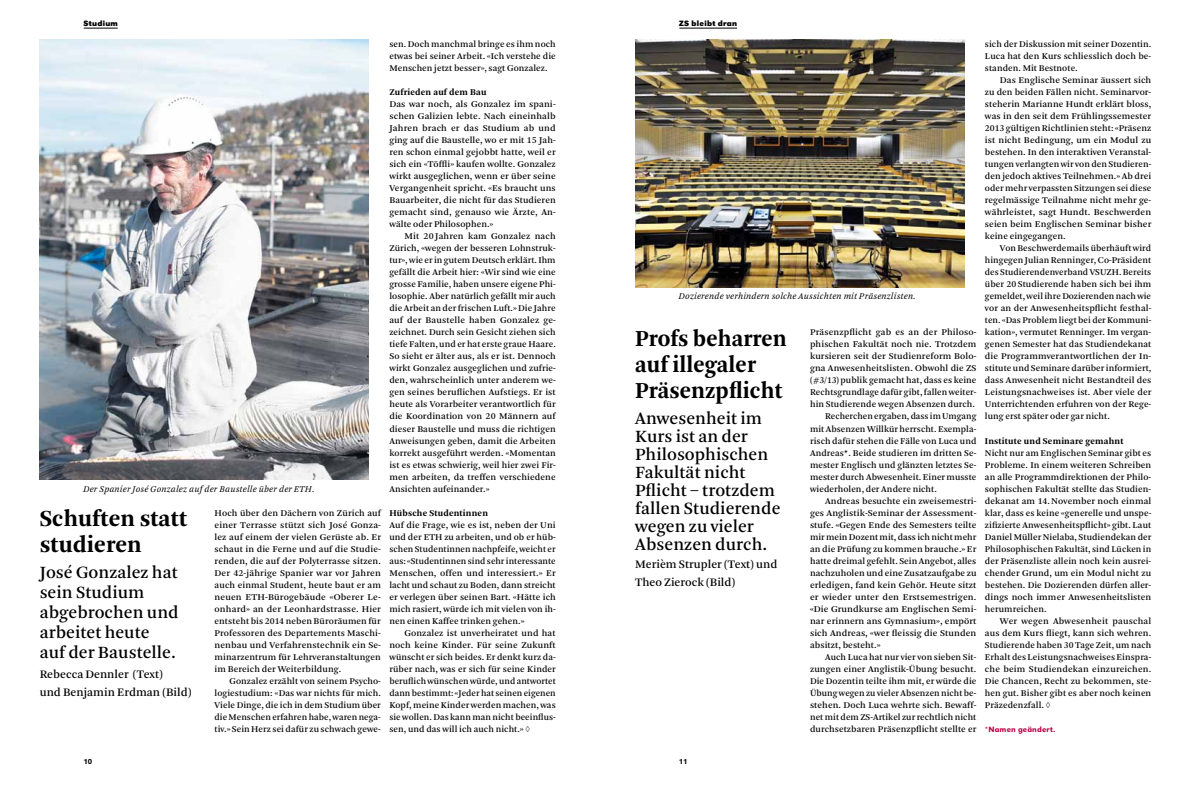
<style>
.page{position:relative;width:1191px;height:794px;background:#fff}
.page>*{position:absolute;margin:0;border:0;box-sizing:border-box;transform-origin:0 0}
.t1{font:700 24px/26px "Arnhem";letter-spacing:.005em;color:#000;scale:.96 1}
.t2{font:700 24px/26px "Arnhem";letter-spacing:.005em;color:#000}
.t3{font:18px/18px "Arnhem";color:#000}
.t4{font:12px/18px "Arnhem";color:#000}
.t5{font:9.3px/12px "Arnhem";letter-spacing:.005em;color:#000;text-align:justify}
.t6{font:9.3px "Arnhem";letter-spacing:.005em;color:#000;scale:1.04 1}
.t7{font:italic 9.3px "Arnhem Blond";letter-spacing:.015em;color:#000}
.t8{font:700 9.3px "Arnhem";letter-spacing:.02em;color:#000}
.t9{font:700 8px "URW Grotesk";letter-spacing:.035em;color:#000}
.t10{font:500 8px "URW Grotesk";letter-spacing:.02em;color:#b04}
.t11{font:500 7.5px "URW Grotesk";color:#000}
.s1{font-family:"Arnhem Blond"}
</style>
<div class="page">
<img style="left:40px;top:40px;width:329px;height:439px">
<hr style="left:84px;top:28px;width:34px;height:1px;background:#000">
<img style="left:635px;top:40px;width:329px;height:247px">
<hr style="left:679px;top:28px;width:58px;height:1px;background:#000">
<p class="t9" style="left:83px;top:18px;width:36px">Studium</p>
<p class="t5" style="left:389px;top:39px;width:168px">sen. Doch manchmal bringe es ihm noch etwas bei seiner Arbeit. «Ich verstehe die Menschen jetzt besser», sagt Gonzalez.</p>
<p class="t8" style="left:389px;top:87px;width:99px">Zufrieden auf dem Bau</p>
<p class="t5" style="left:389px;top:99px;width:168px">Das war noch, als Gonzalez im spani&shy;schen Galizien lebte. Nach eineinhalb Jahren brach er das Studium ab und ging auf die Baustelle, wo er mit 15 Jah&shy;ren schon einmal gejobbt hatte, weil er sich ein «Töffli» kaufen wollte. Gonzalez wirkt ausgeglichen, wenn er über seine Vergangenheit spricht. «Es braucht uns Bauarbeiter, die nicht für das Studieren gemacht sind, genauso wie Ärzte, An&shy;wälte oder Philosophen.»</p>
<p class="t5" style="left:389px;top:231px;width:168px;text-indent:15px">Mit 20 Jahren kam Gonzalez nach Zürich, «wegen der besseren Lohnstruk&shy;tur», wie er in gutem Deutsch erklärt. Ihm gefällt die Arbeit hier: «Wir sind wie eine grosse Familie, haben unsere eigene Phi&shy;losophie. Aber natürlich gefällt mir auch die Arbeit an der frischen Luft.» Die Jahre auf der Baustelle haben Gonzalez ge&shy;zeichnet. Durch sein Gesicht ziehen sich tiefe Falten, und er hat erste graue Haare.<br>So sieht er älter aus, als er ist. Dennoch wirkt Gonzalez ausgeglichen und zufrie&shy;den, wahrscheinlich unter anderem we&shy;gen seines beruflichen Aufstiegs. Er ist heute als Vorarbeiter verantwortlich für die Koordination von 20 Männern auf dieser Baustelle und muss die richtigen Anweisungen geben, damit die Arbeiten korrekt ausgeführt werden. «Momentan ist es etwas schwierig, weil hier zwei Fir&shy;men arbeiten, da treffen verschiedene Ansichten aufeinander.»</p>
<p class="t8" style="left:389px;top:507px;width:100px">Hübsche Studentinnen</p>
<p class="t5" style="left:389px;top:519px;width:168px">Auf die Frage, wie es ist, neben der Uni und der ETH zu arbeiten, und ob er hüb&shy;schen Studentinnen nachpfeife, weicht er aus: «Studentinnen sind sehr interessante Menschen, offen und interessiert.» Er lacht und schaut zu Boden, dann streicht er verlegen über seinen Bart. «Hätte ich mich rasiert, würde ich mit vielen von ih&shy;nen einen Kaffee trinken gehen.»</p>
<p class="t5" style="left:389px;top:627px;width:168px;text-indent:15px">Gonzalez ist unverheiratet und hat noch keine Kinder. Für seine Zukunft wünscht er sich beides. Er denkt kurz da&shy;rüber nach, was er sich für seine Kinder beruflich wünschen würde, und antwortet dann bestimmt: «Jeder hat seinen eigenen Kopf, meine Kinder werden machen, was sie wollen. Das kann man nicht beeinflus&shy;sen, und das will ich auch nicht.» <span class="s1">◊</span></p>
<p class="t7" style="left:83px;top:483px;width:232px">Der Spanier José Gonzalez auf der Baustelle über der ETH.</p>
<p class="t5" style="left:214px;top:507px;width:168px">Hoch über den Dächern von Zürich auf einer Terrasse stützt sich José Gonza&shy;lez auf einem der vielen Gerüste ab. Er schaut in die Ferne und auf die Studie&shy;renden, die auf der Polyterrasse sitzen.<br>Der 42-jährige Spanier war vor Jahren auch einmal Student, heute baut er am neuen ETH-Bürogebäude «Oberer Le&shy;onhard» an der Leonhardstrasse. Hier entsteht bis 2014 neben Büroräumen für Professoren des Departements Maschi&shy;nenbau und Verfahrenstechnik ein Se&shy;minarzentrum für Lehrveranstaltungen im Bereich der Weiterbildung.</p>
<p class="t5" style="left:214px;top:675px;width:168px;text-indent:15px">Gonzalez erzählt von seinem Psycho&shy;logiestudium: «Das war nichts für mich.<br>Viele Dinge, die ich in dem Studium über die Menschen erfahren habe, waren nega&shy;tiv.» Sein Herz sei dafür zu schwach gewe-</p>
<h1 class="t2" style="left:40px;top:506px;width:149px">Schuften statt studieren</h1>
<h2 class="t3" style="left:40px;top:563px;width:140px;line-height:20px">José Gonzalez hat sein Studium abgebrochen und arbeitet heute auf der Baustelle.</h2>
<p class="t4" style="left:40px;top:665px;width:153px">Rebecca Dennler (Text)<br>und Benjamin Erdman (Bild)</p>
<p class="t11" style="left:83px;top:757px;width:10px">10</p>
<p class="t9" style="left:679px;top:18px;width:60px">ZS bleibt dran</p>
<p class="t7" style="left:679px;top:291px;width:238px">Dozierende verhindern solche Aussichten mit Präsenzlisten.</p>
<h1 class="t1" style="left:635px;top:326px;width:159px">Profs beharren auf illegaler<br>Präsenzpflicht</h1>
<h2 class="t3" style="left:635px;top:409px;width:147px">Anwesenheit im<br>Kurs ist an der<br>Philosophischen<br>Fakultät nicht<br>Pflicht – trotzdem fallen Studierende wegen zu vieler<br>Absenzen durch.</h2>
<p class="t4" style="left:635px;top:555px;width:144px">Merièm Strupler (Text) und<br>Theo Zierock (Bild)</p>
<p class="t5" style="left:810px;top:327px;width:168px">Präsenzpflicht gab es an der Philoso-</p>
<p class="t5" style="left:810px;top:339px;width:168px">phischen Fakultät noch nie. Trotzdem</p>
<p class="t5" style="left:810px;top:351px;width:168px">kursieren seit der Studienreform Bolo-</p>
<p class="t5" style="left:810px;top:363px;width:168px">gna Anwesenheitslisten. Obwohl die ZS</p>
<p class="t5" style="left:810px;top:375px;width:168px">(#3/13) publik gemacht hat, dass es keine</p>
<p class="t5" style="left:810px;top:387px;width:168px">Rechtsgrundlage dafür gibt, fallen weiter-</p>
<p class="t5" style="left:810px;top:399px;width:166px">hin Studierende wegen Absenzen durch.</p>
<p class="t5" style="left:825px;top:411px;width:153px">Recherchen ergaben, dass im Umgang</p>
<p class="t5" style="left:810px;top:423px;width:168px">mit Absenzen Willkür herrscht. Exempla-</p>
<p class="t5" style="left:810px;top:435px;width:168px">risch dafür stehen die Fälle von Luca und</p>
<p class="t5" style="left:810px;top:447px;width:168px">Andreas*. Beide studieren im dritten Se-</p>
<p class="t5" style="left:810px;top:459px;width:168px">mester Englisch und glänzten letztes Se-</p>
<p class="t5" style="left:810px;top:471px;width:168px">mester durch Abwesenheit. Einer musste</p>
<p class="t5" style="left:810px;top:483px;width:128px">wiederholen, der Andere nicht.</p>
<p class="t5" style="left:825px;top:495px;width:153px">Andreas besuchte ein zweisemestri-</p>
<p class="t6" style="left:810px;top:507px;width:161px">ges Anglistik-Seminar der Assessment-</p>
<p class="t5" style="left:810px;top:519px;width:168px">stufe. «Gegen Ende des Semesters teilte</p>
<p class="t5" style="left:810px;top:531px;width:168px">mir mein Dozent mit, dass ich nicht mehr</p>
<p class="t5" style="left:810px;top:543px;width:168px">an die Prüfung zu kommen brauche.» Er</p>
<p class="t5" style="left:810px;top:555px;width:168px">hatte dreimal gefehlt. Sein Angebot, alles</p>
<p class="t5" style="left:810px;top:567px;width:168px">nachzuholen und eine Zusatzaufgabe zu</p>
<p class="t5" style="left:810px;top:579px;width:168px">erledigen, fand kein Gehör. Heute sitzt</p>
<p class="t6" style="left:810px;top:591px;width:161px">er wieder unter den Erstsemestrigen.</p>
<p class="t6" style="left:810px;top:603px;width:161px">«Die Grundkurse am Englischen Semi-</p>
<p class="t5" style="left:810px;top:615px;width:168px">nar erinnern ans Gymnasium», empört</p>
<p class="t6" style="left:810px;top:627px;width:161px">sich Andreas, «wer fleissig die Stunden</p>
<p class="t5" style="left:810px;top:639px;width:72px">absitzt, besteht.»</p>
<p class="t5" style="left:825px;top:651px;width:153px">Auch Luca hat nur vier von sieben Sit-</p>
<p class="t5" style="left:810px;top:663px;width:168px">zungen einer Anglistik-Übung besucht.</p>
<p class="t5" style="left:810px;top:675px;width:168px">Die Dozentin teilte ihm mit, er würde die</p>
<p class="t5" style="left:810px;top:687px;width:168px">Übung wegen zu vieler Absenzen nicht be-</p>
<p class="t5" style="left:810px;top:699px;width:168px">stehen. Doch Luca wehrte sich. Bewaff-</p>
<p class="t5" style="left:810px;top:711px;width:168px">net mit dem ZS-Artikel zur rechtlich nicht</p>
<p class="t5" style="left:810px;top:723px;width:168px">durchsetzbaren Präsenzpflicht stellte er</p>
<p class="t5" style="left:985px;top:39px;width:168px">sich der Diskussion mit seiner Dozentin.<br>Luca hat den Kurs schliesslich doch be&shy;standen. Mit Bestnote.</p>
<p class="t5" style="left:985px;top:75px;width:168px;text-indent:15px">Das Englische Seminar äussert sich zu den beiden Fällen nicht. Seminarvor&shy;steherin Marianne Hundt erklärt bloss, was in den seit dem Frühlingssemester 2013 gültigen Richtlinien steht: «Präsenz ist nicht Bedingung, um ein Modul zu bestehen. In den interaktiven Veranstal&shy;tungen verlangten wir von den Studieren&shy;den jedoch aktives Teilnehmen.» Ab drei oder mehr verpassten Sitzungen sei diese regelmässige Teilnahme nicht mehr ge&shy;währleistet, sagt Hundt. Beschwerden seien beim Englischen Seminar bisher keine eingegangen.</p>
<p class="t5" style="left:985px;top:243px;width:168px;text-indent:15px">Von Beschwerdemails überhäuft wird hingegen Julian Renninger, Co-Präsident des Studierendenverband VSUZH. Bereits über 20 Studierende haben sich bei ihm gemeldet, weil ihre Dozierenden nach wie vor an der Anwesenheitspflicht festhal&shy;ten. «Das Problem liegt bei der Kommuni&shy;kation», vermutet Renninger. Im vergan&shy;genen Semester hat das Studiendekanat die Programmverantwortlichen der In&shy;stitute und Seminare darüber informiert, dass Anwesenheit nicht Bestandteil des Leistungsnachweises ist. Aber viele der Unterrichtenden erfuhren von der Rege&shy;lung erst später oder gar nicht.</p>
<p class="t8" style="left:985px;top:435px;width:140px">Institute und Seminare gemahnt</p>
<p class="t5" style="left:985px;top:447px;width:168px">Nicht nur am Englischen Seminar gibt es Probleme. In einem weiteren Schreiben an alle Programmdirektionen der Philo&shy;sophischen Fakultät stellte das Studien&shy;dekanat am 14.November noch einmal klar, dass es keine «generelle und unspe&shy;zifizierte Anwesenheitspflicht» gibt. Laut Daniel Müller Nielaba, Studiendekan der Philosophischen Fakultät, sind Lücken in der Präsenzliste allein noch kein ausrei&shy;chender Grund, um ein Modul nicht zu bestehen. Die Dozierenden dürfen aller&shy;dings noch immer Anwesenheitslisten herumreichen.</p>
<p class="t5" style="left:985px;top:615px;width:168px;text-indent:15px">Wer wegen Abwesenheit pauschal aus dem Kurs fliegt, kann sich wehren.<br>Studierende haben 30Tage Zeit, um nach Erhalt des Leistungsnachweises Einspra&shy;che beim Studiendekan einzureichen.<br>Die Chancen, Recht zu bekommen, ste&shy;hen gut. Bisher gibt es aber noch keinen Präzedenzfall. ◊</p>
<p class="t10" style="left:985px;top:724px;width:72px">*Namen geändert.</p>
<p class="t11" style="left:679px;top:757px;width:10px">11</p>
</div>
